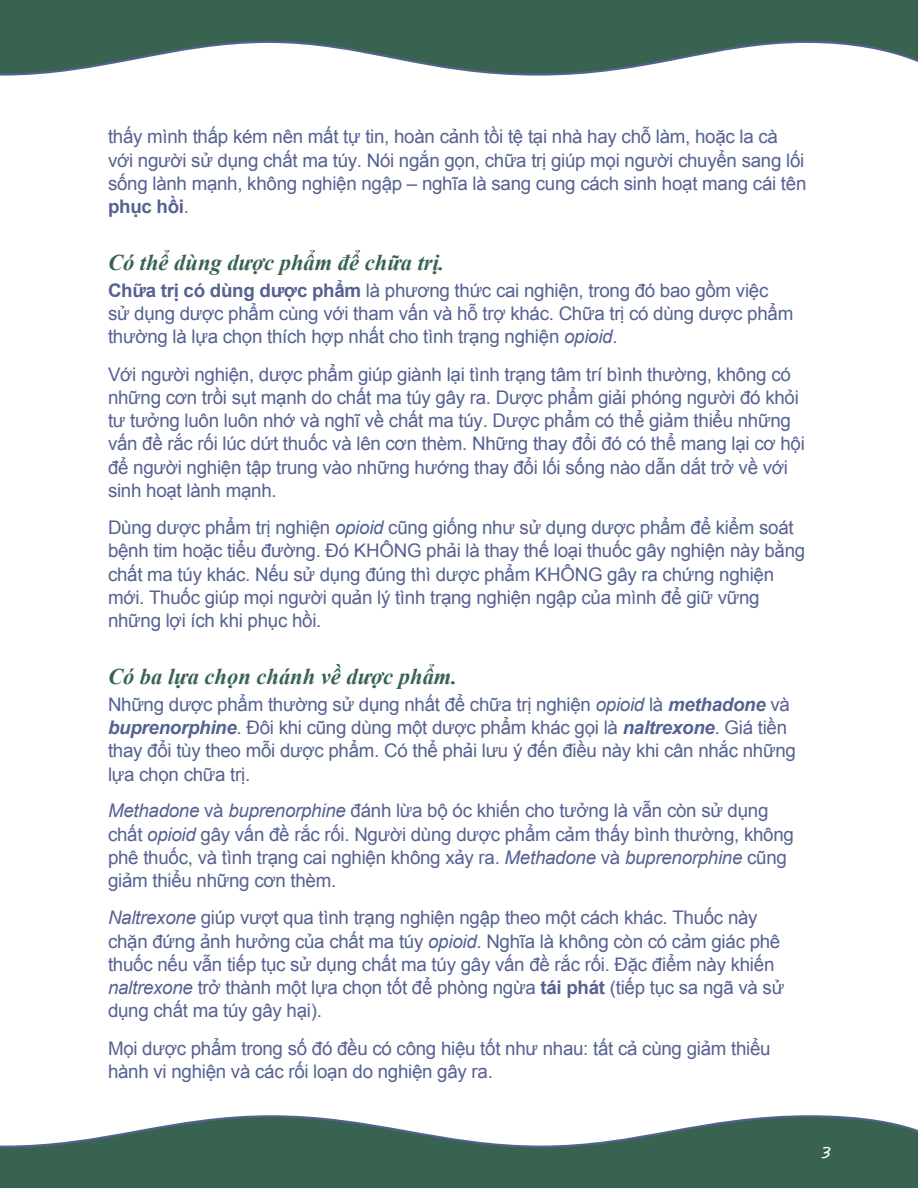
<style>
.page{position:relative;width:918px;height:1188px;background:#fff}
.page>*{position:absolute;margin:0;border:0;box-sizing:border-box;transform-origin:0 0}
.t1{font:italic 700 22.5px "Times New Roman";color:#386351}
.t2{font:18.75px/23.2px "Arial";letter-spacing:-.015em;color:#556292}
.t3{font:15px "Annifont";color:#fff}
.s1{font-weight:700}
.s2{font-style:italic}
.s3{font-weight:700;font-style:italic}
</style>
<div class="page">
<svg style="left:0;top:0;width:918px;height:76px"></svg>
<svg style="left:0;top:1115px;width:918px;height:73px"></svg>
<p class="t2" style="left:108px;top:125px;width:700px">thấy mình thấp kém nên mất tự tin, hoàn cảnh tồi tệ tại nhà hay chỗ làm, hoặc la cà với người sử dụng chất ma túy. Nói ngắn gọn, chữa trị giúp mọi người chuyển sang lối sống lành mạnh, không nghiện ngập – nghĩa là sang cung cách sinh hoạt mang cái tên <span class="s1">phục hồi</span>.</p>
<p class="t1" style="left:108px;top:247px;width:338px">Có thể dùng dược phẩm để chữa trị.</p>
<p class="t2" style="left:108px;top:279px;width:687px"><span class="s1">Chữa trị có dùng dược phẩm</span> là phương thức cai nghiện, trong đó bao gồm việc sử dụng dược phẩm cùng với tham vấn và hỗ trợ khác. Chữa trị có dùng dược phẩm thường là lựa chọn thích hợp nhất cho tình trạng nghiện <span class="s2">opioid</span>.</p>
<p class="t2" style="left:108px;top:363px;width:698px">Với người nghiện, dược phẩm giúp giành lại tình trạng tâm trí bình thường, không có những cơn trồi sụt mạnh do chất ma túy gây ra. Dược phẩm giải phóng người đó khỏi tư tưởng luôn luôn nhớ và nghĩ về chất ma túy. Dược phẩm có thể giảm thiểu những vấn đề rắc rối lúc dứt thuốc và lên cơn thèm. Những thay đổi đó có thể mang lại cơ hội để người nghiện tập trung vào những hướng thay đổi lối sống nào dẫn dắt trở về với sinh hoạt lành mạnh.</p>
<p class="t2" style="left:108px;top:516px;width:699px">Dùng dược phẩm trị nghiện <span class="s2">opioid</span> cũng giống như sử dụng dược phẩm để kiểm soát bệnh tim hoặc tiểu đường. Đó KHÔNG phải là thay thế loại thuốc gây nghiện này bằng chất ma túy khác. Nếu sử dụng đúng thì dược phẩm KHÔNG gây ra chứng nghiện mới. Thuốc giúp mọi người quản lý tình trạng nghiện ngập của mình để giữ vững những lợi ích khi phục hồi.</p>
<p class="t1" style="left:108px;top:661px;width:351px">Có ba lựa chọn chánh về dược phẩm.</p>
<p class="t2" style="left:108px;top:693px;width:689px">Những dược phẩm thường sử dụng nhất để chữa trị nghiện <span class="s2">opioid</span> là <span class="s3">methadone</span> và <span class="s3">buprenorphine</span>. Đôi khi cũng dùng một dược phẩm khác gọi là <span class="s3">naltrexone</span>. Giá tiền thay đổi tùy theo mỗi dược phẩm. Có thể phải lưu ý đến điều này khi cân nhắc những lựa chọn chữa trị.</p>
<p class="t2" style="left:108px;top:799px;width:688px"><span class="s2">Methadone</span> và <span class="s2">buprenorphine</span> đánh lừa bộ óc khiến cho tưởng là vẫn còn sử dụng chất <span class="s2">opioid</span> gây vấn đề rắc rối. Người dùng dược phẩm cảm thấy bình thường, không phê thuốc, và tình trạng cai nghiện không xảy ra. <span class="s2">Methadone</span> và <span class="s2">buprenorphine</span> cũng giảm thiểu những cơn thèm.</p>
<p class="t2" style="left:108px;top:906px;width:678px"><span class="s2">Naltrexone</span> giúp vượt qua tình trạng nghiện ngập theo một cách khác. Thuốc này chặn đứng ảnh hưởng của chất ma túy <span class="s2">opioid</span>. Nghĩa là không còn có cảm giác phê thuốc nếu vẫn tiếp tục sử dụng chất ma túy gây vấn đề rắc rối. Đặc điểm này khiến <span class="s2">naltrexone</span> trở thành một lựa chọn tốt để phòng ngừa <span class="s1">tái phát</span> (tiếp tục sa ngã và sử dụng chất ma túy gây hại).</p>
<p class="t2" style="left:108px;top:1037px;width:664px">Mọi dược phẩm trong số đó đều có công hiệu tốt như nhau: tất cả cùng giảm thiểu hành vi nghiện và các rối loạn do nghiện gây ra.</p>
<p class="t3" style="left:819px;top:1141px;width:14px">3</p>
</div>
